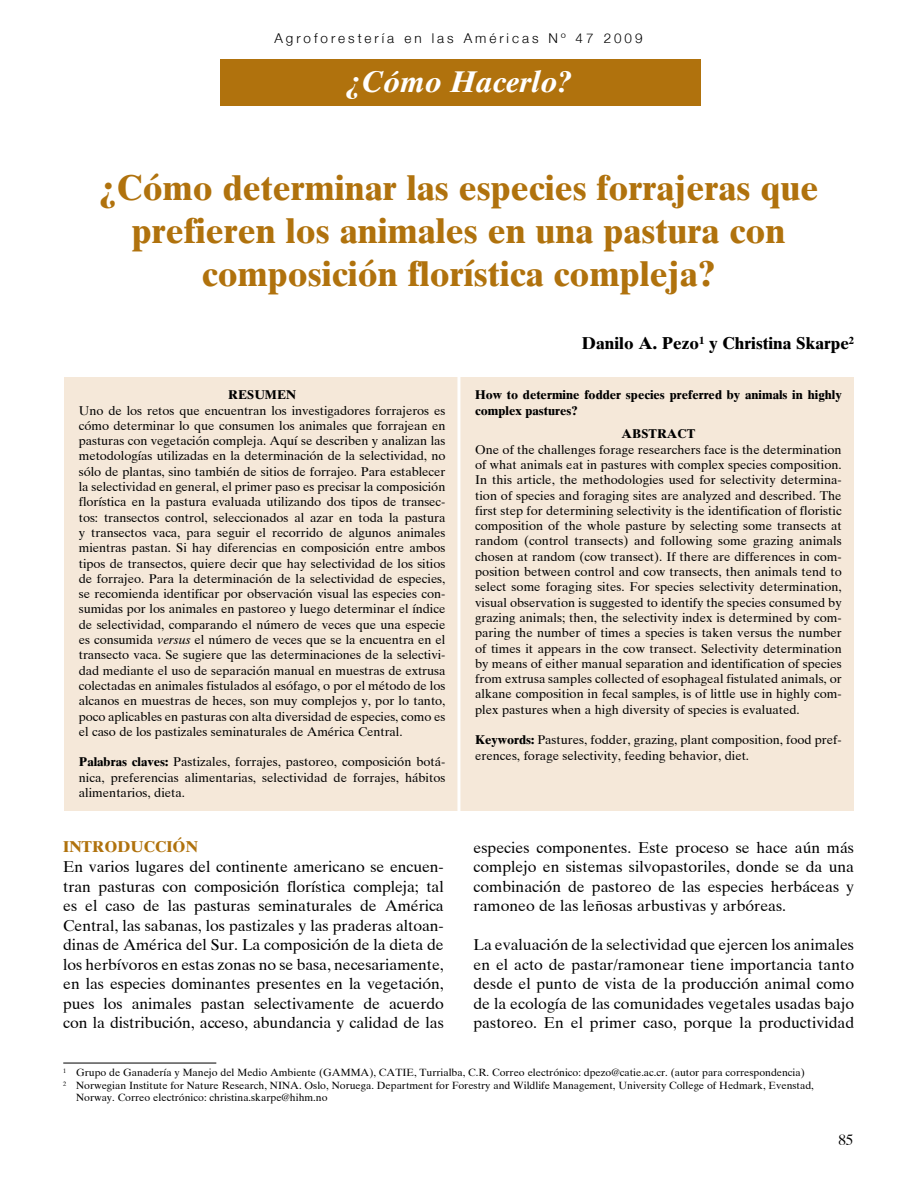
<style>
.page{position:relative;width:918px;height:1179px;background:#fff}
.page>*{position:absolute;margin:0;border:0;box-sizing:border-box;transform-origin:0 0}
.t1{font:700 36px/43.2px "Times Ten";color:#b0720d;text-align:center}
.t2{font:italic 700 30px "Times Ten";color:#fff}
.t3{font:700 17.25px "Times Ten";color:#000}
.t4{font:15.75px/19.5px "Times Ten";color:#000;text-align:justify}
.t5{font:700 15.75px "Times Ten";color:#b0720d}
.t6{font:15px "Times Ten";color:#000}
.t7{font:300 13.5px "Helvetica Neue";letter-spacing:.22em;color:#000}
.t8{font:12.75px/15.3px "Times Ten";color:#000;text-align:justify}
.t9{font:700 12.75px/15.3px "Times Ten";color:#000}
.t10{font:10.5px "Times Ten";color:#000}
.s1{font-style:italic}
.s2{font-weight:700}
</style>
<div class="page">
<div style="left:220px;top:60px;width:480px;height:46px;background:#b0720d"></div>
<div style="left:64px;top:377px;width:790px;height:434px;background:#f5e8d9"></div>
<hr style="left:63px;top:1063px;width:153px;height:1px;background:#000">
<hr style="left:457px;top:375px;width:3px;height:439px;background:#fff">
<p class="t7" style="left:274px;top:30px;width:370px">Agroforestería en las Américas Nº 47 2009</p>
<h2 class="t2" style="left:346px;top:64px;width:227px">¿Cómo Hacerlo?</h2>
<h1 class="t1" style="left:99px;top:165px;width:721px">¿Cómo determinar las especies forrajeras que prefieren los animales en una pastura con composición florística compleja?</h1>
<p class="t9" style="left:228px;top:387px;width:69px">RESUMEN</p>
<p class="t8" style="left:79px;top:402px;width:368px">Uno de los retos que encuentran los investigadores forrajeros es cómo determinar lo que consumen los animales que forrajean en pasturas con vegetación compleja. Aquí se describen y analizan las metodologías utilizadas en la determinación de la selectividad, no sólo de plantas, sino también de sitios de forrajeo. Para establecer la selectividad en general, el primer paso es precisar la composición florística en la pastura evaluada utilizando dos tipos de transec&shy;tos: transectos control, seleccionados al azar en toda la pastura y transectos vaca, para seguir el recorrido de algunos animales mientras pastan. Si hay diferencias en composición entre ambos tipos de transectos, quiere decir que hay selectividad de los sitios de forrajeo. Para la determinación de la selectividad de especies, se recomienda identificar por observación visual las especies con&shy;sumidas por los animales en pastoreo y luego determinar el índice de selectividad, comparando el número de veces que una especie es consumida <span class="s1">versus</span> el número de veces que se la encuentra en el transecto vaca. Se sugiere que las determinaciones de la selectivi&shy;dad mediante el uso de separación manual en muestras de extrusa colectadas en animales fistulados al esófago, o por el método de los alcanos en muestras de heces, son muy complejos y, por lo tanto, poco aplicables en pasturas con alta diversidad de especies, como es el caso de los pastizales seminaturales de América Central.</p>
<p class="t8" style="left:79px;top:754px;width:368px"><span class="s2">Palabras claves:</span> Pastizales, forrajes, pastoreo, composición botá&shy;nica, preferencias alimentarias, selectividad de forrajes, hábitos alimentarios, dieta.</p>
<h3 class="t3" style="left:582px;top:333px;width:274px">Danilo A. Pezo<sup>1</sup> y Christina Skarpe<sup>2</sup></h3>
<p class="t9" style="left:475px;top:387px;width:368px">How to determine fodder species preferred by animals in highly complex pastures?</p>
<p class="t9" style="left:622px;top:426px;width:75px">ABSTRACT</p>
<p class="t8" style="left:475px;top:442px;width:368px">One of the challenges forage researchers face is the determination of what animals eat in pastures with complex species composition.<br>In this article, the methodologies used for selectivity determina&shy;tion of species and foraging sites are analyzed and described. The first step for determining selectivity is the identification of floristic composition of the whole pasture by selecting some transects at random (control transects) and following some grazing animals chosen at random (cow transect). If there are differences in com&shy;position between control and cow transects, then animals tend to select some foraging sites. For species selectivity determination, visual observation is suggested to identify the species consumed by grazing animals; then, the selectivity index is determined by com&shy;paring the number of times a species is taken versus the number of times it appears in the cow transect. Selectivity determination by means of either manual separation and identification of species from extrusa samples collected of esophageal fistulated animals, or alkane composition in fecal samples, is of little use in highly com&shy;plex pastures when a high diversity of species is evaluated.</p>
<p class="t8" style="left:475px;top:732px;width:368px"><span class="s2">Keywords:</span> Pastures, fodder, grazing, plant composition, food pref&shy;erences, forage selectivity, feeding behavior, diet.</p>
<p class="t5" style="left:63px;top:837px;width:19px">Introducción</p>
<p class="t4" style="left:63px;top:857px;width:382px">En varios lugares del continente americano se encuen&shy;tran pasturas con composición florística compleja; tal es el caso de las pasturas seminaturales de América Central, las sabanas, los pastizales y las praderas altoan&shy;dinas de América del Sur. La composición de la dieta de los herbívoros en estas zonas no se basa, necesariamente, en las especies dominantes presentes en la vegetación, pues los animales pastan selectivamente de acuerdo con la distribución, acceso, abundancia y calidad de las</p>
<p class="t4" style="left:474px;top:837px;width:382px">especies componentes. Este proceso se hace aún más complejo en sistemas silvopastoriles, donde se da una combinación de pastoreo de las especies herbáceas y ramoneo de las leñosas arbustivas y arbóreas.</p>
<p class="t4" style="left:474px;top:935px;width:382px">La evaluación de la selectividad que ejercen los animales en el acto de pastar/ramonear tiene importancia tanto desde el punto de vista de la producción animal como de la ecología de las comunidades vegetales usadas bajo pastoreo. En el primer caso, porque la productividad</p>
<p class="t10" style="left:63px;top:1066px;width:743px"><sup>1</sup> Grupo de Ganadería y Manejo del Medio Ambiente (GAMMA), CATIE, Turrialba, C.R. Correo electrónico: dpezo@catie.ac.cr. (autor para correspondencia)</p>
<p class="t10" style="left:63px;top:1079px;width:752px"><sup>2</sup> Norwegian Institute for Nature Research, NINA. Oslo, Noruega. Department for Forestry and Wildlife Management, University College of Hedmark, Evenstad,</p>
<p class="t10" style="left:76px;top:1092px;width:253px">Norway. Correo electrónico: christina.skarpe@hihm.no</p>
<p class="t6" style="left:838px;top:1131px;width:16px">85</p>
</div>
